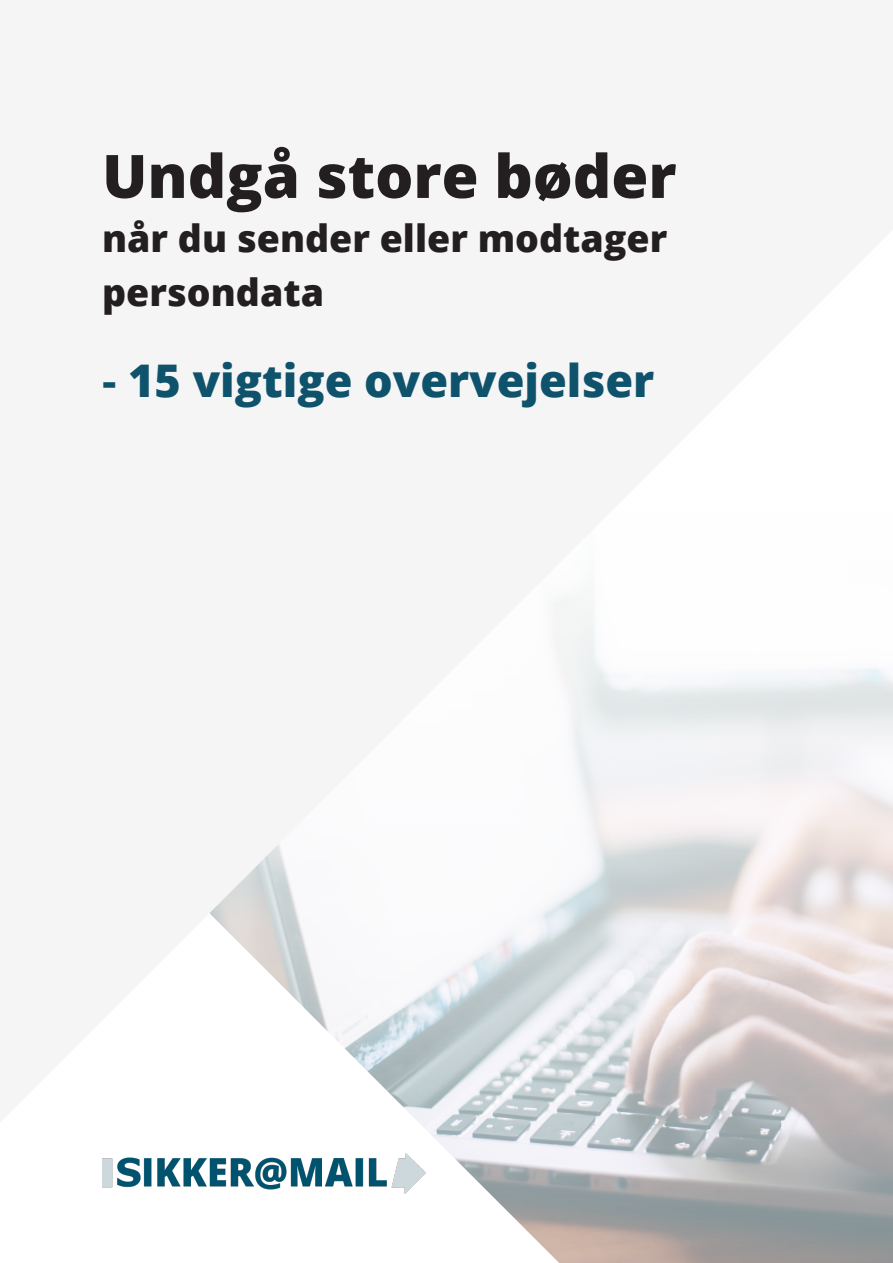
<style>
.page{position:relative;width:893px;height:1263px;background:#fff}
.page>*{position:absolute;margin:0;border:0;box-sizing:border-box;transform-origin:0 0}
.t1{font:800 60px "Open Sans";color:#231f20}
.t2{font:800 45px "Open Sans";color:#0e526b}
.t3{font:800 37.5px/54px "Open Sans";color:#231f20}
.s1{font-weight:700}
</style>
<div class="page">
<img style="left:559px;top:1123px;width:334px;height:140px">
<svg style="left:404px;top:1123px;width:155px;height:140px"></svg>
<svg style="left:210px;top:598px;width:683px;height:525px;fill:#f5f5f5"></svg>
<img style="left:102px;top:1153px;width:323px;height:40px">
<p class="t1" style="left:102px;top:130px;width:576px">Undgå store bøder</p>
<p class="t3" style="left:102px;top:209px;width:567px">når du sender eller modtager persondata</p>
<p class="t2" style="left:102px;top:347px;width:554px"><span class="s1">-</span> 15 vigtige overvejelser</p>
</div>
